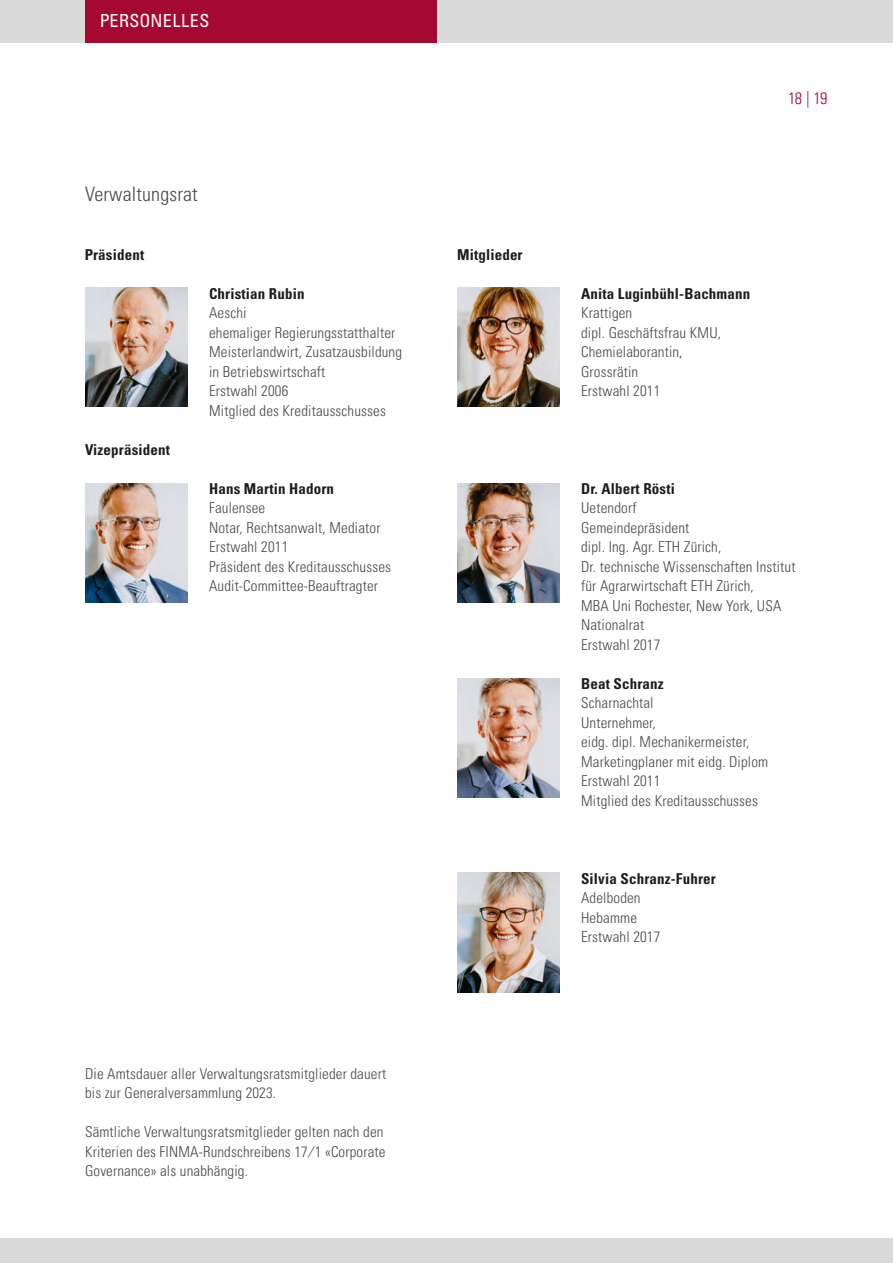
<style>
.page{position:relative;width:893px;height:1263px;background:#fff}
.page>*{position:absolute;margin:0;border:0;box-sizing:border-box;transform-origin:0 0}
.t1{font:300 condensed 19.95px "Univers LT Pro";letter-spacing:.01em;color:#4a4a49}
.t2{font:condensed 18px "Univers LT Pro";letter-spacing:.02em;color:#fff}
.t3{font:300 condensed 16.5px "Univers LT Pro";color:#a50931}
.t4{font:300 condensed 15px/19.5px "Univers LT Pro";letter-spacing:.01em;color:#4a4a49}
.t5{font:700 condensed 15px "Univers LT Pro";letter-spacing:.01em;color:#1d1d1b}
</style>
<div class="page">
<div style="left:0;top:1238px;width:893px;height:25px;background:#dadada"></div>
<img style="left:85px;top:288px;width:103px;height:119px">
<img style="left:457px;top:678px;width:103px;height:119px">
<img style="left:85px;top:483px;width:103px;height:119px">
<img style="left:457px;top:288px;width:103px;height:119px">
<img style="left:457px;top:873px;width:103px;height:119px">
<div style="left:0;top:0;width:893px;height:43px;background:#dadada"></div>
<div style="left:85px;top:0;width:351px;height:43px;background:#a50931"></div>
<img style="left:457px;top:483px;width:103px;height:119px">
<p class="t2" style="left:100px;top:9px;width:111px">PERSONELLES</p>
<h1 class="t1" style="left:85px;top:181px;width:114px">Verwaltungsrat</h1>
<p class="t5" style="left:85px;top:245px;width:61px">Präsident</p>
<p class="t5" style="left:85px;top:440px;width:86px">Vizepräsident</p>
<p class="t5" style="left:209px;top:284px;width:97px">Christian Rubin</p>
<p class="t4" style="left:209px;top:302px;width:195px">Aeschi<br>ehemaliger Regierungsstatthalter<br>Meisterlandwirt, Zusatzausbildung in Betriebswirtschaft<br>Erstwahl 2006<br>Mitglied des Kreditausschusses</p>
<p class="t5" style="left:209px;top:479px;width:127px">Hans Martin Hadorn</p>
<p class="t4" style="left:209px;top:497px;width:183px">Faulensee<br>Notar, Rechtsanwalt, Mediator<br>Erstwahl 2011<br>Präsident des Kreditausschusses<br>Audit-Committee-Beauftragter</p>
<p class="t5" style="left:457px;top:245px;width:67px">Mitglieder</p>
<p class="t4" style="left:85px;top:1063px;width:303px">Die Amtsdauer aller Verwaltungsratsmitglieder dauert bis zur Generalversammlung 2023.</p>
<p class="t4" style="left:85px;top:1121px;width:302px">Sämtliche Verwaltungsratsmitglieder gelten nach den<br>Kriterien des FINMA-Rundschreibens 17 / 1 «Corporate<br>Governance» als unabhängig.</p>
<p class="t3" style="left:788px;top:87px;width:41px">18 | 19</p>
<p class="t5" style="left:581px;top:284px;width:171px">Anita Luginbühl-Bachmann</p>
<p class="t4" style="left:581px;top:302px;width:142px">Krattigen<br>dipl. Geschäftsfrau KMU,<br>Chemielaborantin,<br>Grossrätin<br>Erstwahl 2011</p>
<p class="t5" style="left:581px;top:479px;width:95px">Dr. Albert Rösti</p>
<p class="t4" style="left:581px;top:497px;width:216px">Uetendorf<br>Gemeindepräsident<br>dipl. Ing. Agr. ETH Zürich,<br>Dr. technische Wissenschaften Institut für Agrarwirtschaft ETH Zürich,<br>MBA Uni Rochester, New York, USA<br>Nationalrat<br>Erstwahl 2017</p>
<p class="t5" style="left:581px;top:674px;width:84px">Beat Schranz</p>
<p class="t4" style="left:581px;top:692px;width:189px">Scharnachtal<br>Unternehmer,<br>eidg. dipl. Mechanikermeister,<br>Marketingplaner mit eidg. Diplom<br>Erstwahl 2011<br>Mitglied des Kreditausschusses</p>
<p class="t5" style="left:581px;top:869px;width:136px">Silvia Schranz-Fuhrer</p>
<p class="t4" style="left:581px;top:887px;width:81px">Adelboden<br>Hebamme<br>Erstwahl 2017</p>
</div>
